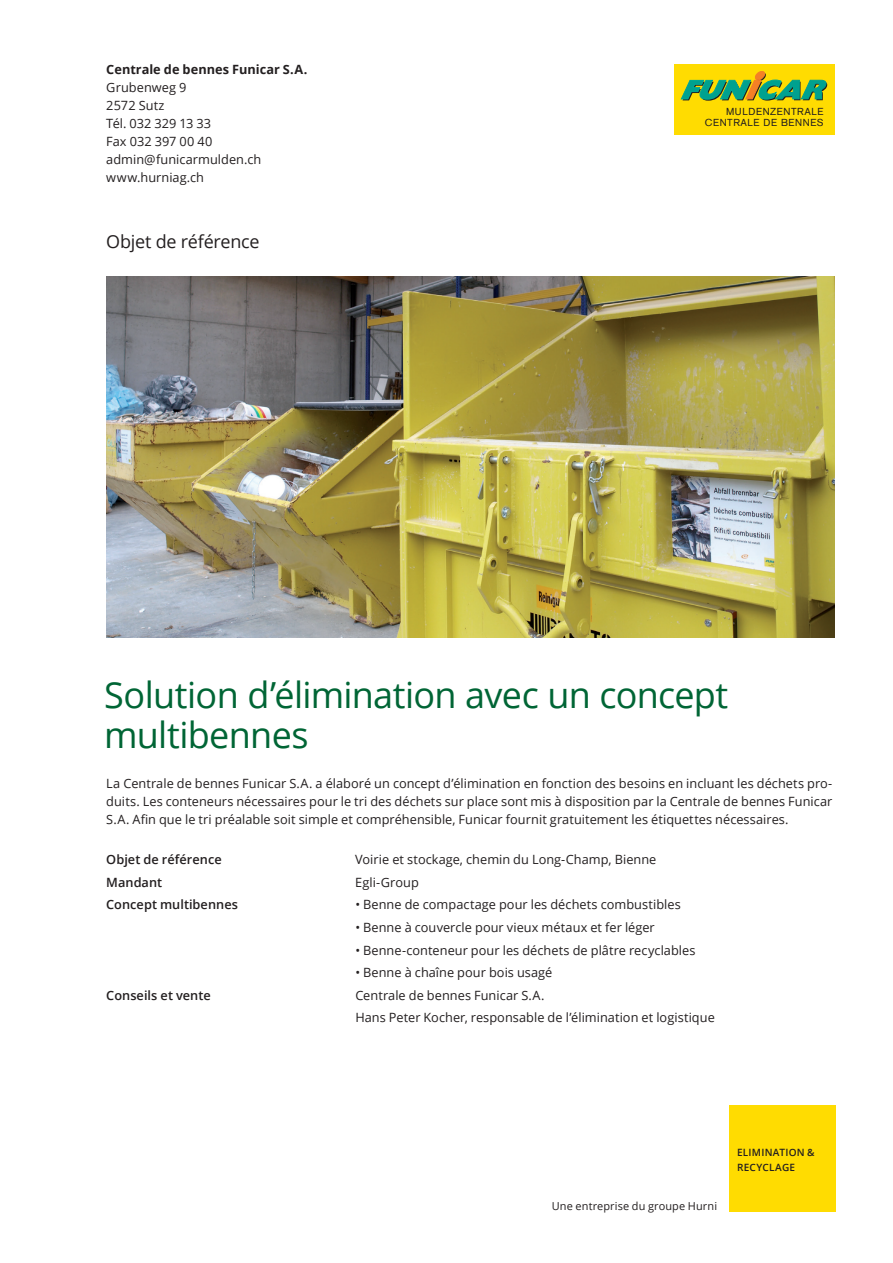
<style>
.page{position:relative;width:893px;height:1263px;background:#fff}
.page>*{position:absolute;margin:0;border:0;box-sizing:border-box;transform-origin:0 0}
.t1{font:36px/40.5px "Open Sans";letter-spacing:-.02em;color:#006535}
.t2{font:18px "Open Sans";letter-spacing:-.015em;color:#231f20}
.t3{font:12.75px/18px "Open Sans";letter-spacing:.005em;color:#231f20}
.t4{font:600 12.75px "Open Sans";letter-spacing:.005em;color:#231f20}
.t5{font:700 12.75px "Open Sans";letter-spacing:.005em;color:#231f20}
.t6{font:10.95px "Open Sans";letter-spacing:.01em;color:#231f20}
.t7{font:10.05px/11.4px "Akzidenz Grotesk";letter-spacing:.055em;color:#231f20;text-align:right}
.t8{font:600 10.05px/14.2px "Open Sans";letter-spacing:.025em;color:#231f20}
</style>
<div class="page">
<img style="left:106px;top:276px;width:728px;height:362px">
<div style="left:674px;top:64px;width:161px;height:71px;background:#ffdc01"></div>
<svg style="left:681px;top:71px;width:146px;height:30px"></svg>
<div style="left:729px;top:1106px;width:106px;height:106px;background:#ffdc01"></div>
<p class="t5" style="left:106px;top:60px;width:203px">Centrale de bennes Funicar S.A.</p>
<p class="t3" style="left:106px;top:78px;width:157px">Grubenweg 9<br>2572 Sutz<br>Tél. 032 329 13 33<br>Fax 032 397 00 40 admin@funicarmulden.ch www.hurniag.ch</p>
<h2 class="t2" style="left:106px;top:229px;width:155px">Objet de référence</h2>
<p class="t7" style="left:705px;top:105px;width:120px">MULDENZENTRALE<br>CENTRALE DE BENNES</p>
<h1 class="t1" style="left:104px;top:674px;width:625px">Solution d’élimination avec un concept multibennes</h1>
<p class="t3" style="left:106px;top:774px;width:728px;text-align:justify">La Centrale de bennes Funicar S.A. a élaboré un concept d’élimination en fonction des besoins en incluant les déchets pro&shy;duits. Les conteneurs nécessaires pour le tri des déchets sur place sont mis à disposition par la Centrale de bennes Funicar S.A. Afin que le tri préalable soit simple et compréhensible, Funicar fournit gratuitement les étiquettes nécessaires.</p>
<p class="t4" style="left:106px;top:851px;width:117px">Objet de référence</p>
<p class="t3" style="left:355px;top:850px;width:303px">Voirie et stockage, chemin du Long-Champ, Bienne</p>
<p class="t4" style="left:106px;top:873px;width:57px">Mandant</p>
<p class="t3" style="left:355px;top:873px;width:65px">Egli-Group</p>
<p class="t4" style="left:106px;top:896px;width:133px">Concept multibennes</p>
<p class="t3" style="left:355px;top:895px;width:327px">• Benne de compactage pour les déchets combustibles</p>
<p class="t3" style="left:355px;top:918px;width:301px">• Benne à couvercle pour vieux métaux et fer léger</p>
<p class="t3" style="left:355px;top:940px;width:342px">• Benne-conteneur pour les déchets de plâtre recyclables</p>
<p class="t3" style="left:355px;top:963px;width:198px">• Benne à chaîne pour bois usagé</p>
<p class="t4" style="left:106px;top:986px;width:106px">Conseils et vente</p>
<p class="t3" style="left:355px;top:983px;width:361px;line-height:22.5px">Centrale de bennes Funicar S.A.<br>Hans Peter Kocher, responsable de l’élimination et logistique</p>
<p class="t6" style="left:552px;top:1198px;width:167px">Une entreprise du groupe Hurni</p>
<p class="t8" style="left:737px;top:1145px;width:79px">ELIMINATION &amp;<br>Recycla</p>
<p class="t8" style="left:782px;top:1160px;width:13px">ge</p>
</div>
